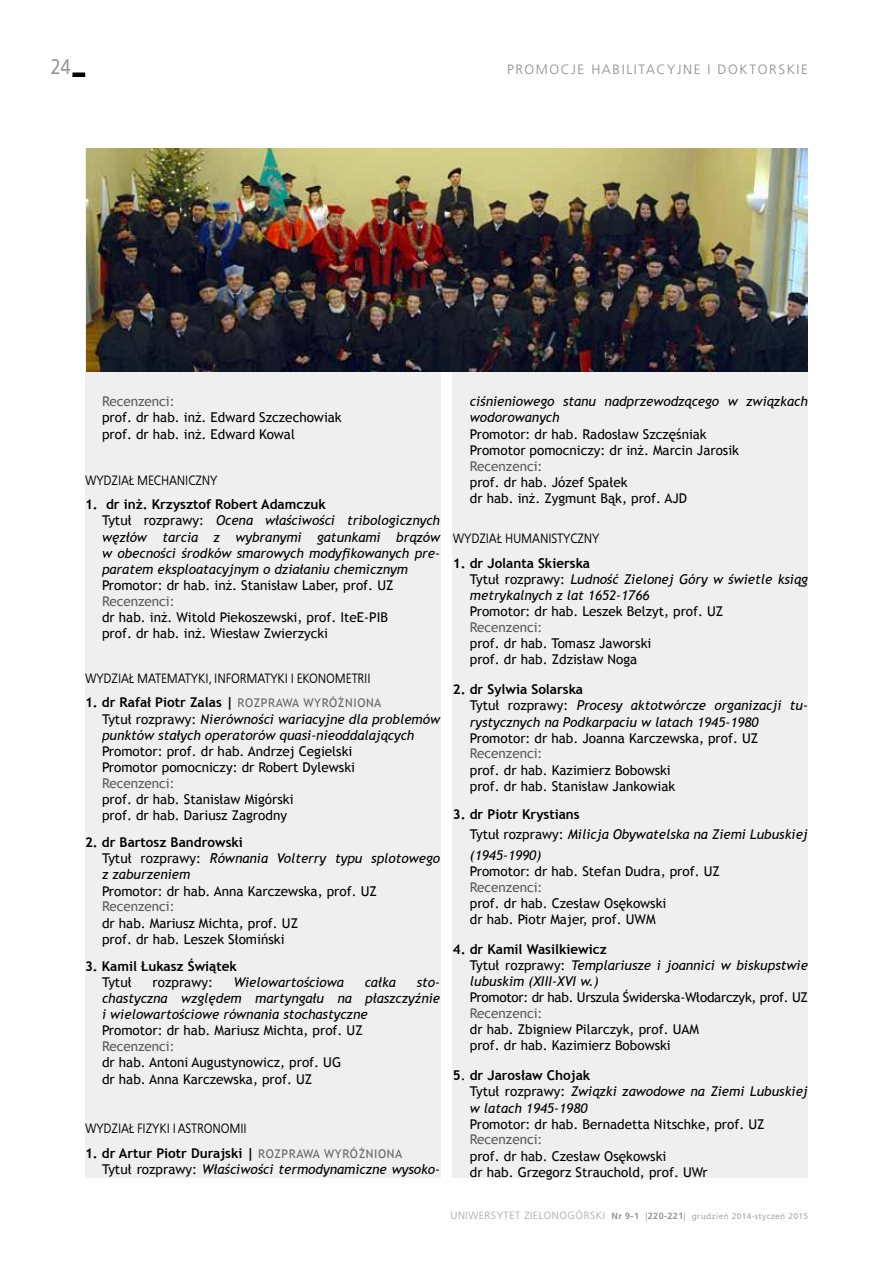
<style>
.page{position:relative;width:893px;height:1263px;background:#fff}
.page>*{position:absolute;margin:0;border:0;box-sizing:border-box;transform-origin:0 0}
.t1{font:21px "EFN Bureau OT";color:#8a8c8e}
.t2{font:13.5px/16.2px "Trebuchet MS";color:#000}
.t3{font:italic 13.5px/16.2px "Trebuchet MS";color:#000}
.t4{font:13.5px "Trebuchet MS";color:#58595b}
.t5{font:13.5px "EFN Bureau OT";color:#000}
.t6{font:700 13.5px "Trebuchet MS";color:#000}
.t7{font:13.5px "Trebuchet MS";letter-spacing:-.02em;color:#000}
.t8{font:300 13.5px "Frutiger LT Pro";letter-spacing:.12em;color:#8a8c8e}
.t9{font:12px "Trebuchet MS";letter-spacing:.05em;color:#636466}
.t10{font:300 10.5px "Frutiger LT Pro";letter-spacing:.05em;color:#a3a5a8}
.s1{font-weight:700;font-style:normal}
.s2{font-style:normal}
.s3{font-weight:400;font-size:12px;color:#636466}
.s4{font-weight:700;font-size:9px;color:#939597}
.s5{font-size:9px;color:#939597}
.s6{font-weight:400;font-size:8.25px;color:#a4a7a9}
</style>
<div class="page">
<div style="left:72px;top:72px;width:13px;height:5px;background:#000"></div>
<div style="left:85px;top:149px;width:355px;height:1029px;background:#efeff0"></div>
<div style="left:453px;top:149px;width:355px;height:1029px;background:#efeff0"></div>
<img style="left:87px;top:149px;width:721px;height:222px">
<h1 class="t1" style="left:51px;top:55px;width:22px">24</h1>
<p class="t8" style="left:507px;top:61px;width:122px">PROMOCJE HABILIT</p>
<p class="t8" style="left:646px;top:61px;width:92px">ACYJNE I DOKTORSKIE</p>
<p class="t4" style="left:102px;top:393px;width:74px">Recenzenci:</p>
<p class="t2" style="left:102px;top:410px;width:241px">prof. dr hab. inż. Edward Szczechowiak prof. dr hab. inż. Edward Kowal</p>
<p class="t5" style="left:85px;top:472px;width:134px">WYDZIAŁ M ECHAN ICZNY</p>
<p class="t3" style="left:102px;top:496px;width:340px;text-indent:-17px"><span class="s1">1. dr inż. Krzysztof Robert Adamczuk<br></span><span class="s2">Tytuł rozprawy:</span> Ocena właściwości tribologicznych węzłów tarcia z wybranymi gatunkami brązów w obecności środków smarowych modyfikowanych pre&shy;paratem eksploatacyjnym o działaniu chemicznym</p>
<p class="t2" style="left:102px;top:578px;width:293px">Promotor: dr hab. inż. Stanisław Laber, prof. UZ</p>
<p class="t4" style="left:102px;top:593px;width:74px">Recenzenci:</p>
<p class="t2" style="left:102px;top:609px;width:288px">dr hab. inż. Witold Piekoszewski, prof. I teE-PI B prof. dr hab. inż. Wiesław Zwierzycki</p>
<p class="t5" style="left:85px;top:670px;width:287px">WYDZIAŁ MATEMATYKI, IN FORMATYKI I EKON OMETRII</p>
<p class="t6" style="left:85px;top:694px;width:161px">1. dr Rafał Piotr Zalas | <span class="s3">rozprawa</span></p>
<p class="t9" style="left:303px;top:696px;width:63px">wyróżniona</p>
<p class="t3" style="left:102px;top:711px;width:340px"><span class="s2">Tytuł rozprawy:</span> Nierówności wariacyjne dla problemów punktów stałych operatorów quasi-nieoddalających</p>
<p class="t2" style="left:102px;top:743px;width:255px">Promotor: prof. dr hab. Andrzej Cegielski<br>Promotor pomocniczy: dr Robert Dylewski</p>
<p class="t4" style="left:102px;top:775px;width:74px">Recenzenci:</p>
<p class="t2" style="left:102px;top:791px;width:193px">prof. dr hab. Stanisław Migórski prof. dr hab. Dariusz Zagrodny</p>
<p class="t3" style="left:102px;top:834px;width:340px;text-indent:-17px"><span class="s1">2. dr Bartosz Bandrowski<br></span><span class="s2">Tytuł rozprawy:</span> Równania Volterry typu splotowego z zaburzeniem</p>
<p class="t2" style="left:102px;top:883px;width:276px">Promotor: dr hab. Anna Karczewska, prof. UZ</p>
<p class="t4" style="left:102px;top:899px;width:74px">Recenzenci:</p>
<p class="t2" style="left:102px;top:915px;width:198px">dr hab. Mariusz Michta, prof. UZ prof. dr hab. Leszek Słomiński</p>
<p class="t6" style="left:85px;top:957px;width:153px">3. Kamil Łukasz Świątek</p>
<p class="t2" style="left:102px;top:974px;width:31px">Tytuł</p>
<p class="t2" style="left:153px;top:974px;width:62px">rozprawy:</p>
<p class="t3" style="left:234px;top:974px;width:112px">Wielowartościowa</p>
<p class="t3" style="left:365px;top:974px;width:33px">całka</p>
<p class="t3" style="left:102px;top:974px;width:340px;text-align:justify;text-indent:315px">sto&shy;chastyczna względem martyngału na płaszczyźnie i wielowartościowe równania stochastyczne</p>
<p class="t2" style="left:102px;top:1023px;width:262px">Promotor: dr hab. Mariusz Michta, prof. UZ</p>
<p class="t4" style="left:102px;top:1038px;width:74px">Recenzenci:</p>
<p class="t2" style="left:102px;top:1054px;width:241px">dr hab. Antoni Augustynowicz, prof. UG dr hab. Anna Karczewska, prof. UZ</p>
<p class="t5" style="left:85px;top:1121px;width:163px">WYDZIAŁ FIZYKI I ASTRON OMII</p>
<p class="t6" style="left:85px;top:1145px;width:182px">1. dr Artur Piotr Durajski | <span class="s3">rozprawa</span></p>
<p class="t9" style="left:324px;top:1147px;width:63px">wyróżniona</p>
<p class="t3" style="left:102px;top:1161px;width:340px"><span class="s2">Tytuł rozprawy:</span> Właściwości termodynamiczne wysoko-</p>
<p class="t3" style="left:470px;top:393px;width:340px">ciśnieniowego stanu nadprzewodzącego w związkach wodorowanych</p>
<p class="t2" style="left:470px;top:426px;width:271px">Promotor: dr hab. Radosław Szczęśniak<br>Promotor pomocniczy: dr inż. Marcin Jarosik</p>
<p class="t4" style="left:470px;top:458px;width:74px">Recenzenci:</p>
<p class="t2" style="left:470px;top:474px;width:219px">prof. dr hab. Józef Spałek<br>dr hab. inż. Zygmunt Bąk, prof. AJD</p>
<p class="t5" style="left:453px;top:530px;width:148px">WYDZIAŁ HUMAN ISTYCZNY</p>
<p class="t3" style="left:470px;top:555px;width:340px;text-indent:-17px"><span class="s1">1. dr Jolanta Skierska<br></span><span class="s2">Tytuł rozprawy:</span> Ludność Zielonej Góry w świetle ksiąg metrykalnych z lat 1652-1766</p>
<p class="t2" style="left:470px;top:603px;width:255px">Promotor: dr hab. Leszek Belzyt, prof. UZ</p>
<p class="t4" style="left:470px;top:619px;width:74px">Recenzenci:</p>
<p class="t2" style="left:470px;top:635px;width:183px">prof. dr hab. Tomasz Jaworski prof. dr hab. Zdzisław Noga</p>
<p class="t3" style="left:470px;top:681px;width:340px;text-indent:-17px"><span class="s1">2. dr Sylwia Solarska<br></span><span class="s2">Tytuł rozprawy:</span> Procesy aktotwórcze organizacji tu&shy;rystycznych na Podkarpaciu w latach 1945-1980</p>
<p class="t2" style="left:470px;top:730px;width:290px">Promotor: dr hab. Joanna Karczewska, prof. UZ</p>
<p class="t4" style="left:470px;top:746px;width:74px">Recenzenci:</p>
<p class="t2" style="left:470px;top:762px;width:207px">prof. dr hab. Kazimierz Bobowski prof. dr hab. Stanisław Jankowiak</p>
<p class="t3" style="left:470px;top:804px;width:340px;line-height:20.2px;text-indent:-17px"><span class="s1">3. dr Piotr Krystians<br></span><span class="s2">Tytuł rozprawy:</span> Milicja Obywatelska na Ziemi Lubuskiej (1945-1990)</p>
<p class="t2" style="left:470px;top:863px;width:251px">Promotor: dr hab. Stefan Dudra, prof. UZ</p>
<p class="t4" style="left:470px;top:879px;width:74px">Recenzenci:</p>
<p class="t2" style="left:470px;top:895px;width:198px">prof. dr hab. Czesław Osękowski dr hab. Piotr Majer, prof. UWM</p>
<p class="t3" style="left:470px;top:941px;width:340px;text-indent:-17px"><span class="s1">4. dr Kamil Wasilkiewicz<br></span><span class="s2">Tytuł rozprawy:</span> Templariusze i joannici w biskupstwie lubuskim (XIII-XVI w.)</p>
<p class="t7" style="left:470px;top:989px;width:340px">Promotor: dr hab. Urszula Świderska-Włodarczyk, prof. UZ</p>
<p class="t4" style="left:470px;top:1005px;width:74px">Recenzenci:</p>
<p class="t2" style="left:470px;top:1021px;width:231px">dr hab. Zbigniew Pilarczyk, prof. UAM prof. dr hab. Kazimierz Bobowski</p>
<p class="t3" style="left:470px;top:1067px;width:340px;text-indent:-17px"><span class="s1">5</span><span class="s2">.</span> <span class="s1">dr Jarosław Chojak<br></span><span class="s2">Tytuł rozprawy:</span> Związki zawodowe na Ziemi Lubuskiej w latach 1945-1980</p>
<p class="t2" style="left:470px;top:1116px;width:296px">Promotor: dr hab. Bernadetta Nitschke, prof. UZ</p>
<p class="t4" style="left:470px;top:1132px;width:74px">Recenzenci:</p>
<p class="t2" style="left:470px;top:1148px;width:239px">prof. dr hab. Czesław Osękowski<br>dr hab. Grzegorz Strauchold, prof. UWr</p>
<p class="t10" style="left:451px;top:1209px;width:359px">UNIWERSYTET ZIELONOGÓRSKI <span class="s4">Nr 9-1</span> <span class="s5">|</span><span class="s4">220-221</span><span class="s5">|</span> <span class="s6">grudzień 2014-styczeń 2015</span></p>
</div>
